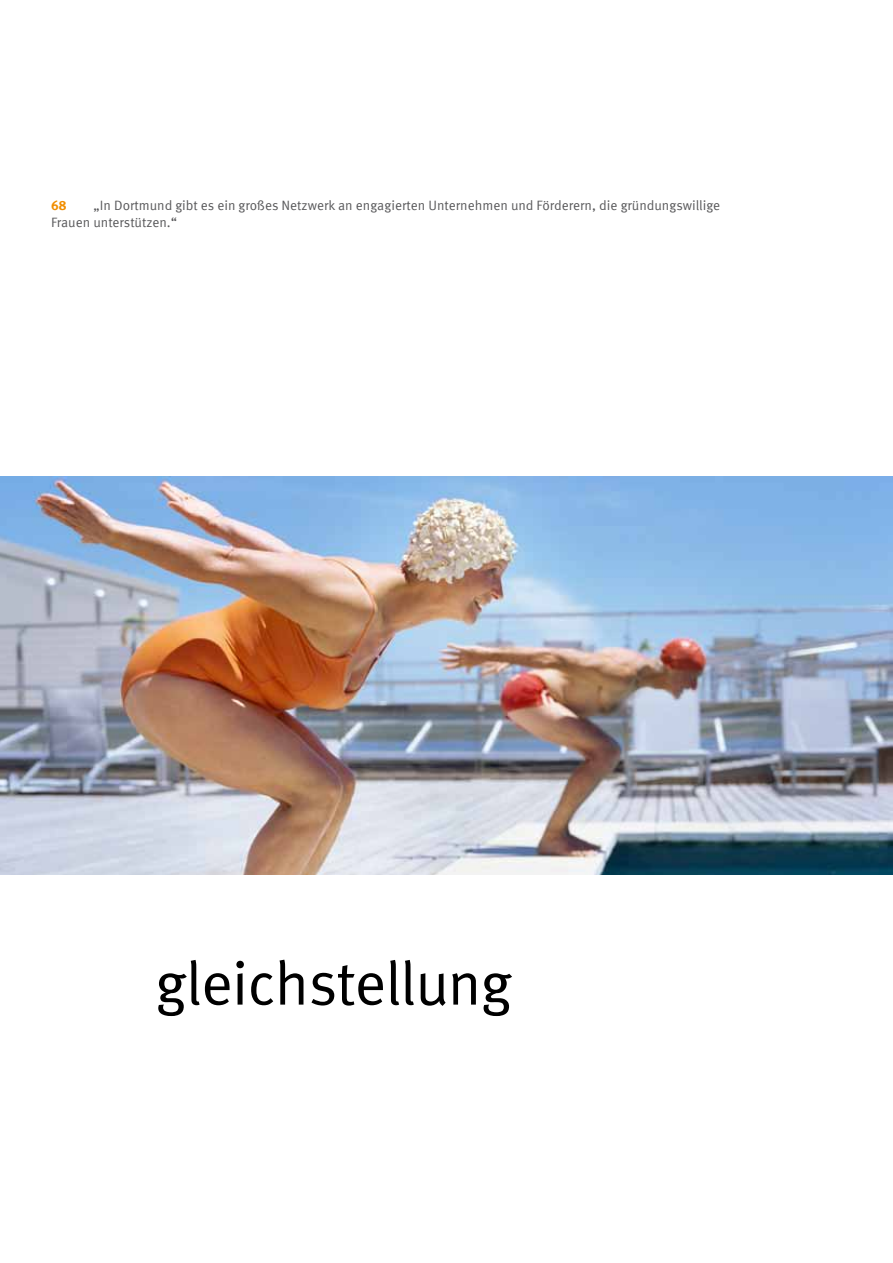
<style>
.page{position:relative;width:893px;height:1263px;background:#fff}
.page>*{position:absolute;margin:0;border:0;box-sizing:border-box;transform-origin:0 0}
.t1{font:61.5px "Meta Offc Pro Norm";letter-spacing:-.02em;color:#000}
.t2{font:13.5px/17px "Meta Offc Pro Norm";color:#58585a}
.t3{font:700 13.5px "Meta Offc Pro";color:#f18e00}
</style>
<div class="page">
<img style="left:0;top:476px;width:893px;height:398px">
<p class="t2" style="left:51px;top:196px;width:671px;text-indent:43px">„In Dortmund gibt es ein großes Netzwerk an engagierten Unternehmen und Förderern, die gründungswillige<br>Frauen unterstützen.“</p>
<p class="t3" style="left:51px;top:195px;width:17px">68</p>
<p class="t1" style="left:155px;top:937px;width:358px">gleichstellung</p>
</div>
